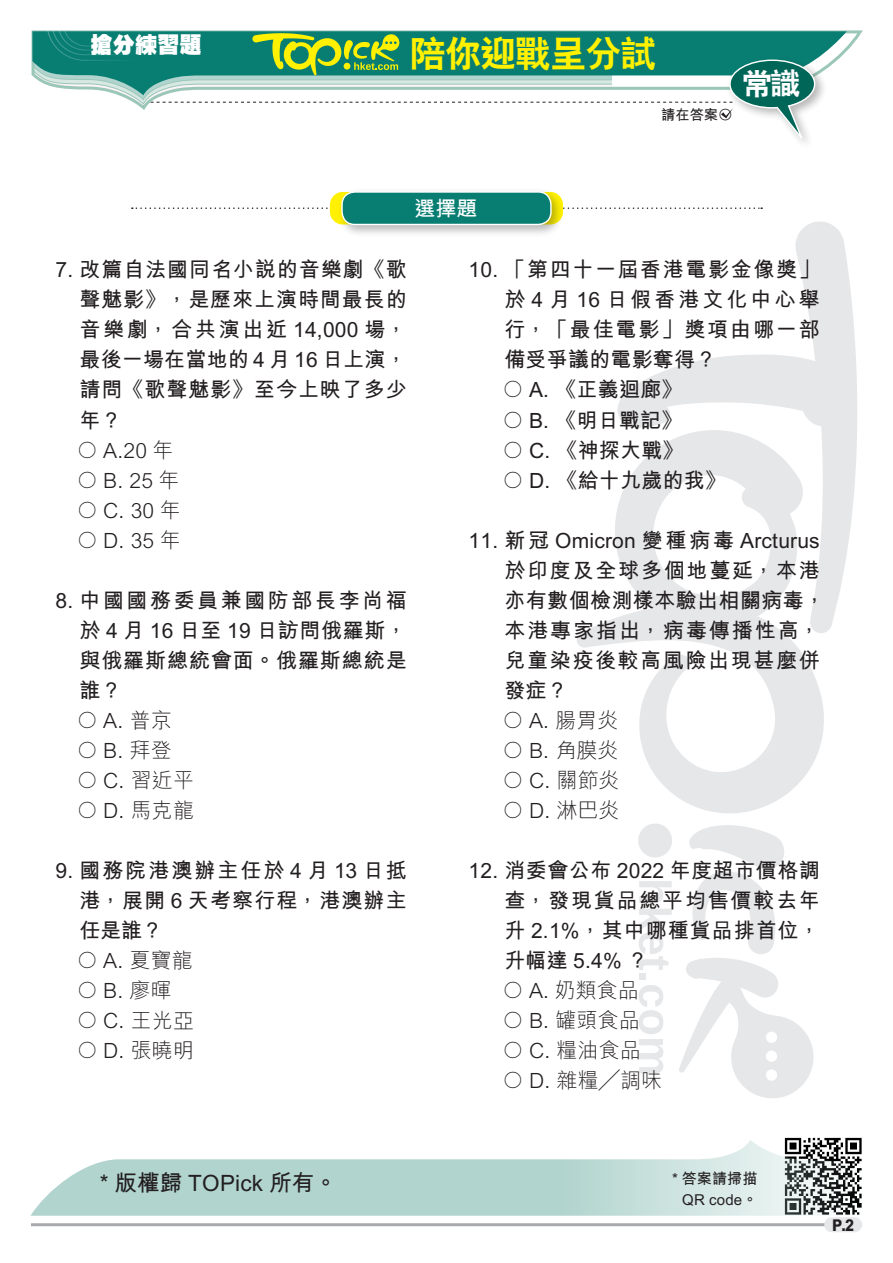
<style>
.page{position:relative;width:893px;height:1263px;background:#fff}
.page>*{position:absolute;margin:0;border:0;box-sizing:border-box;transform-origin:0 0}
.小題eq{font:36px "C Hei 2 Xbold HKSCS";letter-spacing:-.025em;color:#fff101}
.內文{font:30px "C Hei 2 Xbold HKSCS";color:#fff}
.sf_內文{font:22.5px "M Hei Bold HKSCS";letter-spacing:.01em;color:#231f20}
.小題{font:22.2px "C Hei Ultra Bold HKSCS";color:#fff}
.Ex_Questions{font:21px/30px "M Hei Bold HKSCS";letter-spacing:.045em;color:#231f20;text-align:justify}
.Ex_Questions-2{font:21px "M Hei Light HKSCS";letter-spacing:.01em;color:#231f20}
.Ex_Text01{font:21px/30px "M Hei Bold HKSCS";letter-spacing:.08em;color:#231f20;text-align:justify}
.Ex_Questions-3{font:21px/30px "M Hei Bold HKSCS";letter-spacing:.08em;color:#231f20}
.增值題et{font:21px "M Hei Bold HKSCS";color:#fff}
.t1{font:16.2px "M Hei Xbold HKSCS";color:#231f20;scale:.9 1}
.sf_內文-2{font:15px "M Hei Bold HKSCS";letter-spacing:.01em;color:#231f20}
._9_5pt撰文eq{font:14.25px "M Hei Bold HKSCS";color:#231f20}
.s1{font-family:"M Hei Light HKSCS"}
</style>
<div class="page">
<svg style="left:639px;top:881px;width:33px;height:22px"></svg>
<svg style="left:639px;top:909px;width:33px;height:61px"></svg>
<div style="left:639px;top:974px;width:7px;height:6px;background:#e6e7e9"></div>
<svg style="left:639px;top:985px;width:24px;height:88px"></svg>
<div style="left:638px;top:823px;width:34px;height:34px;background:#e6e7e9;border-radius:50%"></div>
<svg style="left:679px;top:825px;width:135px;height:273px"></svg>
<svg style="left:617px;top:221px;width:240px;height:411px"></svg>
<svg style="left:577px;top:430px;width:248px;height:383px"></svg>
<img style="left:784px;top:1137px;width:78px;height:71px">
<svg style="left:30px;top:1140px;width:831px;height:76px;fill:#b4d5cf"></svg>
<hr style="left:31px;top:1223px;width:831px;height:3px;background:#a8a9ad">
<div style="left:824px;top:1217px;width:38px;height:15px;background:#e6e7e9;border-radius:7px"></div>
<svg style="left:816px;top:31px;width:31px;height:37px"></svg>
<div style="left:726px;top:56px;width:101px;height:94px;background:#231f20;opacity:.32"></div>
<svg style="left:31px;top:30px;width:785px;height:117px"></svg>
<svg style="left:132px;top:207px;width:630px;height:2px"></svg>
<div style="left:330px;top:192px;width:233px;height:32px;background:#fff101;border-radius:13px"></div>
<div style="left:337px;top:187px;width:227px;height:50px;background:#231f20;opacity:.32"></div>
<div style="left:342px;top:192px;width:209px;height:32px;background:#087e72;border-radius:13px"></div>
<div style="left:341px;top:191px;width:211px;height:34px;border:1px solid #fff;border-radius:13px"></div>
<p class="小題" style="left:91px;top:30px;width:113px">搶分練習題</p>
<p class="小題eq" style="left:410px;top:30px;width:248px">陪你迎戰呈分試</p>
<p class="_9_5pt撰文eq" style="left:661px;top:104px;width:73px">請在答案○</p>
<p class="內文" style="left:742px;top:64px;width:60px">常識</p>
<p class="增值題et" style="left:414px;top:193px;width:64px">選擇題</p>
<p class="Ex_Questions" style="left:79px;top:253px;width:329px;text-indent:-24px">7. 改篇自法國同名小說的音樂劇《歌聲魅影》，是歷來上演時間最長的音樂劇，合共演出近 14,000 場，最後一場在當地的 4 月 16 日上演，請問《歌聲魅影》至今上映了多少年？</p>
<p class="Ex_Questions-2" style="left:77px;top:435px;width:98px">○ A.20 年</p>
<p class="Ex_Questions-2" style="left:77px;top:465px;width:104px">○ B. 25 年</p>
<p class="Ex_Questions-2" style="left:77px;top:495px;width:105px">○ C. 30 年</p>
<p class="Ex_Questions-2" style="left:77px;top:525px;width:105px">○ D. 35 年</p>
<p class="Ex_Questions" style="left:79px;top:583px;width:329px;text-indent:-24px">8. 中國國務委員兼國防部長李尚福於 4 月 16 日至 19 日訪問俄羅斯，與俄羅斯總統會面。俄羅斯總統是誰？</p>
<p class="Ex_Questions-2" style="left:77px;top:705px;width:96px">○ A. 普京</p>
<p class="Ex_Questions-2" style="left:77px;top:735px;width:96px">○ B. 拜登</p>
<p class="Ex_Questions-2" style="left:77px;top:765px;width:119px">○ C. 習近平</p>
<p class="Ex_Questions-2" style="left:77px;top:795px;width:119px">○ D. 馬克龍</p>
<p class="Ex_Questions" style="left:79px;top:853px;width:329px;text-indent:-24px">9. 國務院港澳辦主任於 4 月 13 日抵港，展開 6 天考察行程，港澳辦主任是誰？</p>
<p class="Ex_Questions-2" style="left:77px;top:945px;width:118px">○ A. 夏寶龍</p>
<p class="Ex_Questions-2" style="left:77px;top:975px;width:96px">○ B. 廖暉</p>
<p class="Ex_Questions-2" style="left:77px;top:1005px;width:119px">○ C. 王光亞</p>
<p class="Ex_Questions-2" style="left:77px;top:1035px;width:119px">○ D. 張曉明</p>
<p class="Ex_Text01" style="left:504px;top:253px;width:317px;text-indent:-36px">10. 「第四十一屆香港電影金像獎」於 4 月 16 日假香港文化中心舉行，「最佳電影」獎項由哪一部備受爭議的電影奪得？</p>
<p class="Ex_Text01" style="left:503px;top:373px;width:181px"><span class="s1">○</span> A. 《正義迴廊》</p>
<p class="Ex_Text01" style="left:503px;top:403px;width:181px"><span class="s1">○</span> B. 《明日戰記》</p>
<p class="Ex_Text01" style="left:503px;top:433px;width:182px"><span class="s1">○</span> C. 《神探大戰》</p>
<p class="Ex_Text01" style="left:503px;top:463px;width:225px"><span class="s1">○</span> D. 《給十九歲的我》</p>
<p class="Ex_Questions-3" style="left:504px;top:523px;width:322px;text-indent:-36px">11. 新冠 Omicron 變種病毒 Arcturus於印度及全球多個地蔓延，本港亦有數個檢測樣本驗出相關病毒，本港專家指出，病毒傳播性高，兒童染疫後較高風險出現甚麼併發症？</p>
<p class="Ex_Questions-2" style="left:503px;top:705px;width:118px">○ A. 腸胃炎</p>
<p class="Ex_Questions-2" style="left:503px;top:735px;width:118px">○ B. 角膜炎</p>
<p class="Ex_Questions-2" style="left:503px;top:765px;width:119px">○ C. 關節炎</p>
<p class="Ex_Questions-2" style="left:503px;top:795px;width:119px">○ D. 淋巴炎</p>
<p class="Ex_Questions" style="left:504px;top:853px;width:317px;text-indent:-36px">12. 消委會公布 2022 年度超市價格調查，發現貨品總平均售價較去年升 2.1%，其中哪種貨品排首位，升幅達 5.4% ？</p>
<p class="Ex_Questions-2" style="left:503px;top:975px;width:138px">○ A. 奶類食品</p>
<p class="Ex_Questions-2" style="left:503px;top:1005px;width:139px">○ B. 罐頭食品</p>
<p class="Ex_Questions-2" style="left:503px;top:1035px;width:140px">○ C. 糧油食品</p>
<p class="Ex_Questions-2" style="left:503px;top:1065px;width:161px">○ D. 雜糧／調味</p>
<p class="sf_內文" style="left:100px;top:1166px;width:239px">* 版權歸 TOPick 所有。</p>
<p class="sf_內文-2" style="left:672px;top:1167px;width:87px">* 答案請掃描</p>
<p class="sf_內文-2" style="left:682px;top:1188px;width:77px">QR code。</p>
<p class="t1" style="left:832px;top:1214px;width:26px">P.2</p>
</div>
